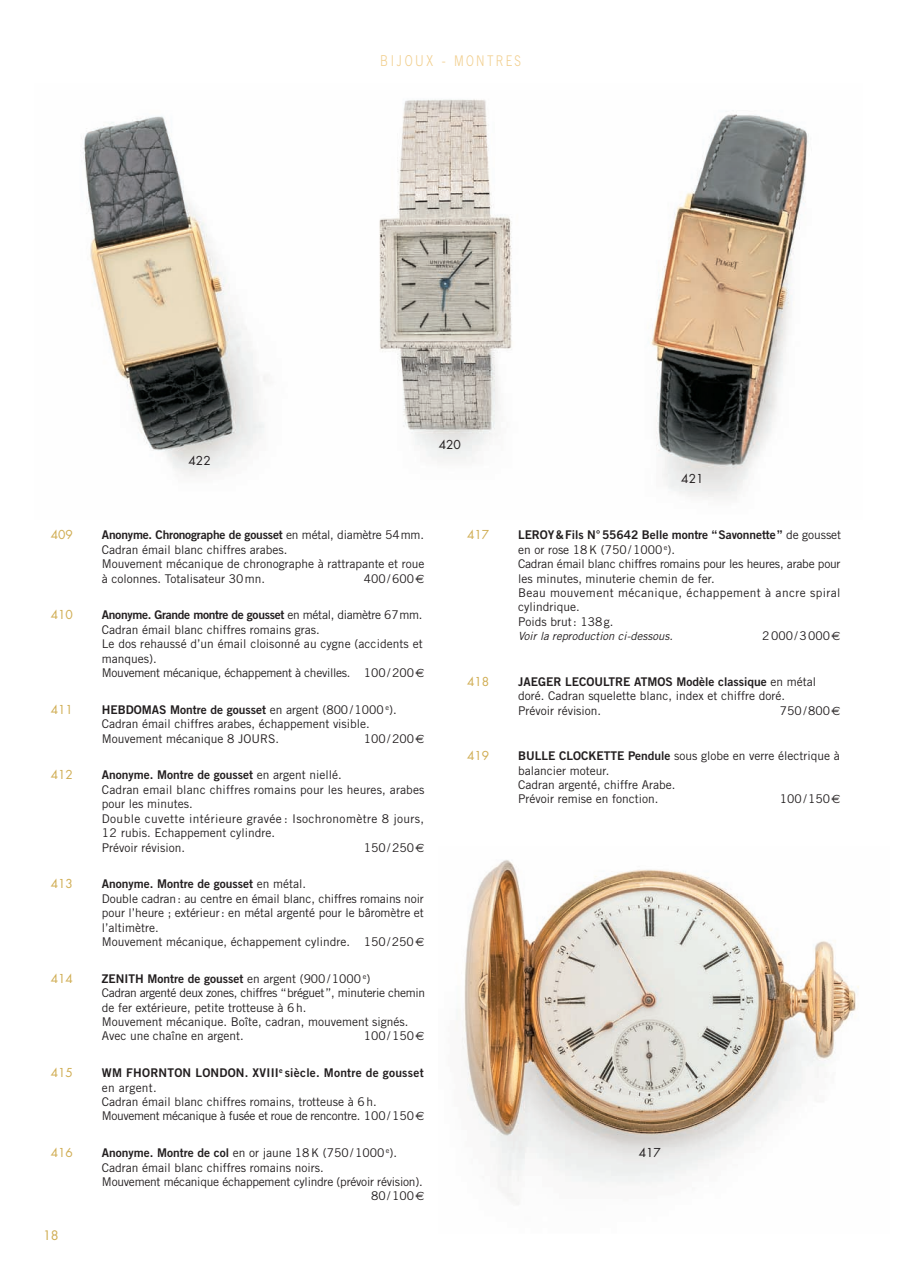
<style>
.page{position:relative;width:906px;height:1288px;background:#fff}
.page>*{position:absolute;margin:0;border:0;box-sizing:border-box;transform-origin:0 0}
.t1{font:300 15px "Trade Gothic";letter-spacing:.215em;color:#f1ce8d;scale:.8 1}
.t2{font:12.75px "Futura";color:#d0ad53}
.t3{font:12px/14.4px "Trade Gothic";color:#231f20}
.t4{font:12px "Trade Gothic Bold Two";color:#231f20}
.t5{font:12px "Trade Gothic";letter-spacing:-.02em;color:#231f20}
.t6{font:12px "Trade Gothic Bold Two";letter-spacing:-.025em;color:#231f20}
.t7{font:12px "Trade Gothic Bold Two";letter-spacing:.02em;color:#231f20}
.t8{font:12px "Futura";color:#d0ad53}
.t9{font:12px "Futura";color:#231f20}
.t10{font:italic 11.25px "Trade Gothic";color:#231f20}
.s1{font-size:14.7px}
.s2{font-family:"Trade Gothic"}
.s3{font-family:"Euro Sans"}
.s4{font-family:"Trade Gothic Bold Two"}
</style>
<div class="page">
<img style="left:462px;top:860px;width:397px;height:344px">
<img style="left:81px;top:99px;width:728px;height:400px">
<p class="t1" style="left:380px;top:55px;width:177px">BIJOUX - <span class="s1">MONTRES</span></p>
<p class="t9" style="left:189px;top:454px;width:24px">422</p>
<p class="t9" style="left:439px;top:439px;width:24px">420</p>
<p class="t9" style="left:681px;top:473px;width:24px">421</p>
<p class="t8" style="left:51px;top:529px;width:24px">409</p>
<p class="t4" style="left:102px;top:530px;width:324px">Anonyme. Chronographe de gousset <span class="s2">en métal, diamètre 54mm.</span></p>
<p class="t3" style="left:102px;top:543px;width:324px">Cadran émail blanc chiffres arabes.<br>Mouvement mécanique de chronographe à rattrapante et roue à colonnes. Totalisateur 30mn.</p>
<p class="t3" style="left:364px;top:572px;width:62px">400 / 600<span class="s3">€</span></p>
<p class="t8" style="left:51px;top:609px;width:24px">410</p>
<p class="t6" style="left:102px;top:610px;width:322px">Anonyme. Grande montre de gousset <span class="s2">en métal, diamètre 67mm.</span></p>
<p class="t3" style="left:102px;top:623px;width:324px">Cadran émail blanc chiffres romains gras.<br>Le dos rehaussé d’un émail cloisonné au cygne (accidents et manques).<br>Mouvement mécanique, échappement à chevilles. 100 / 200<span class="s3">€</span></p>
<p class="t8" style="left:51px;top:704px;width:24px">411</p>
<p class="t4" style="left:102px;top:705px;width:296px">HEBDOMAS Montre de gousset <span class="s2">en argent (800 / 1000</span> <sup>e</sup><span class="s2">).</span></p>
<p class="t3" style="left:102px;top:718px;width:269px">Cadran émail chiffres arabes, échappement visible.<br>Mouvement mécanique 8 JOURS.</p>
<p class="t3" style="left:364px;top:732px;width:62px">100 / 200<span class="s3">€</span></p>
<p class="t8" style="left:51px;top:769px;width:24px">412</p>
<p class="t4" style="left:102px;top:770px;width:241px">Anonyme. Montre de gousset <span class="s2">en argent niellé.</span></p>
<p class="t3" style="left:102px;top:783px;width:324px">Cadran email blanc chiffres romains pour les heures, arabes pour les minutes.<br>Double cuvette intérieure gravée : Isochronomètre 8 jours, 12 rubis. Echappement cylindre.<br>Prévoir révision.</p>
<p class="t3" style="left:364px;top:841px;width:62px">150 / 250<span class="s3">€</span></p>
<p class="t8" style="left:51px;top:878px;width:24px">413</p>
<p class="t4" style="left:102px;top:879px;width:206px">Anonyme. Montre de gousset <span class="s2">en métal.</span></p>
<p class="t3" style="left:102px;top:892px;width:324px">Double cadran : au centre en émail blanc, chiffres romains noir pour l’heure ; extérieur : en métal argenté pour le bâromètre et l’altimètre.<br>Mouvement mécanique, échappement cylindre. 150 / 250<span class="s3">€</span></p>
<p class="t8" style="left:51px;top:972px;width:24px">414</p>
<p class="t4" style="left:102px;top:974px;width:270px">ZENITH Montre de gousset <span class="s2">en argent (900 / 1000</span> <sup>e</sup><span class="s2">)</span></p>
<p class="t3" style="left:102px;top:986px;width:325px">Cadran argenté deux zones, chiffres “bréguet”, minuterie chemin de fer extérieure, petite trotteuse à 6h.<br>Mouvement mécanique. Boîte, cadran, mouvement signés.<br>Avec une chaîne en argent.</p>
<p class="t3" style="left:364px;top:1030px;width:62px">100 / 150<span class="s3">€</span></p>
<p class="t8" style="left:51px;top:1067px;width:24px">415</p>
<p class="t7" style="left:102px;top:1068px;width:323px">WM FHORNTON LONDON. XVIII<sup>e</sup> siècle. Montre de gousset</p>
<p class="t3" style="left:102px;top:1081px;width:324px">en argent.<br>Cadran émail blanc chiffres romains, trotteuse à 6h.<br>Mouvement mécanique à fusée et roue de rencontre. 100 / 150<span class="s3">€</span></p>
<p class="t8" style="left:51px;top:1147px;width:24px">416</p>
<p class="t3" style="left:102px;top:1146px;width:297px"><span class="s4">Anonyme. Montre de col</span> en or jaune 18K (750 / 1000 <sup>e</sup>).</p>
<p class="t3" style="left:102px;top:1161px;width:223px">Cadran émail blanc chiffres romains noirs.</p>
<p class="t5" style="left:102px;top:1177px;width:322px">Mouvement mécanique échappement cylindre (prévoir révision).</p>
<p class="t3" style="left:371px;top:1190px;width:55px">80 / 100<span class="s3">€</span></p>
<p class="t2" style="left:43px;top:1229px;width:17px">18</p>
<p class="t8" style="left:467px;top:529px;width:24px">417</p>
<p class="t4" style="left:518px;top:530px;width:325px">LEROY&amp;Fils N°55642 Belle montre “Savonnette” <span class="s2">de gousset</span></p>
<p class="t3" style="left:518px;top:543px;width:324px">en or rose 18K (750 / 1000 <sup>e</sup>).<br>Cadran émail blanc chiffres romains pour les heures, arabe pour les minutes, minuterie chemin de fer.<br>Beau mouvement mécanique, échappement à ancre spiral cylindrique.<br>Poids brut : 138g.</p>
<p class="t10" style="left:518px;top:632px;width:159px">Voir la reproduction ci-dessous.</p>
<p class="t3" style="left:762px;top:630px;width:80px">2000 / 3000<span class="s3">€</span></p>
<p class="t8" style="left:467px;top:675px;width:24px">418</p>
<p class="t4" style="left:518px;top:677px;width:299px">JAEGER LECOULTRE ATMOS Modèle classique <span class="s2">en métal</span></p>
<p class="t3" style="left:518px;top:690px;width:268px">doré. Cadran squelette blanc, index et chiffre doré.<br>Prévoir révision.</p>
<p class="t3" style="left:780px;top:704px;width:62px">750/800<span class="s3">€</span></p>
<p class="t8" style="left:467px;top:750px;width:24px">419</p>
<p class="t3" style="left:518px;top:749px;width:323px"><span class="s4">BULLE CLOCKETTE Pendule</span> sous globe en verre électrique à balancier moteur.<br>Cadran argenté, chiffre Arabe.<br>Prévoir remise en fonction.</p>
<p class="t3" style="left:780px;top:793px;width:62px">100 / 150<span class="s3">€</span></p>
<p class="t9" style="left:639px;top:1146px;width:24px">417</p>
</div>
